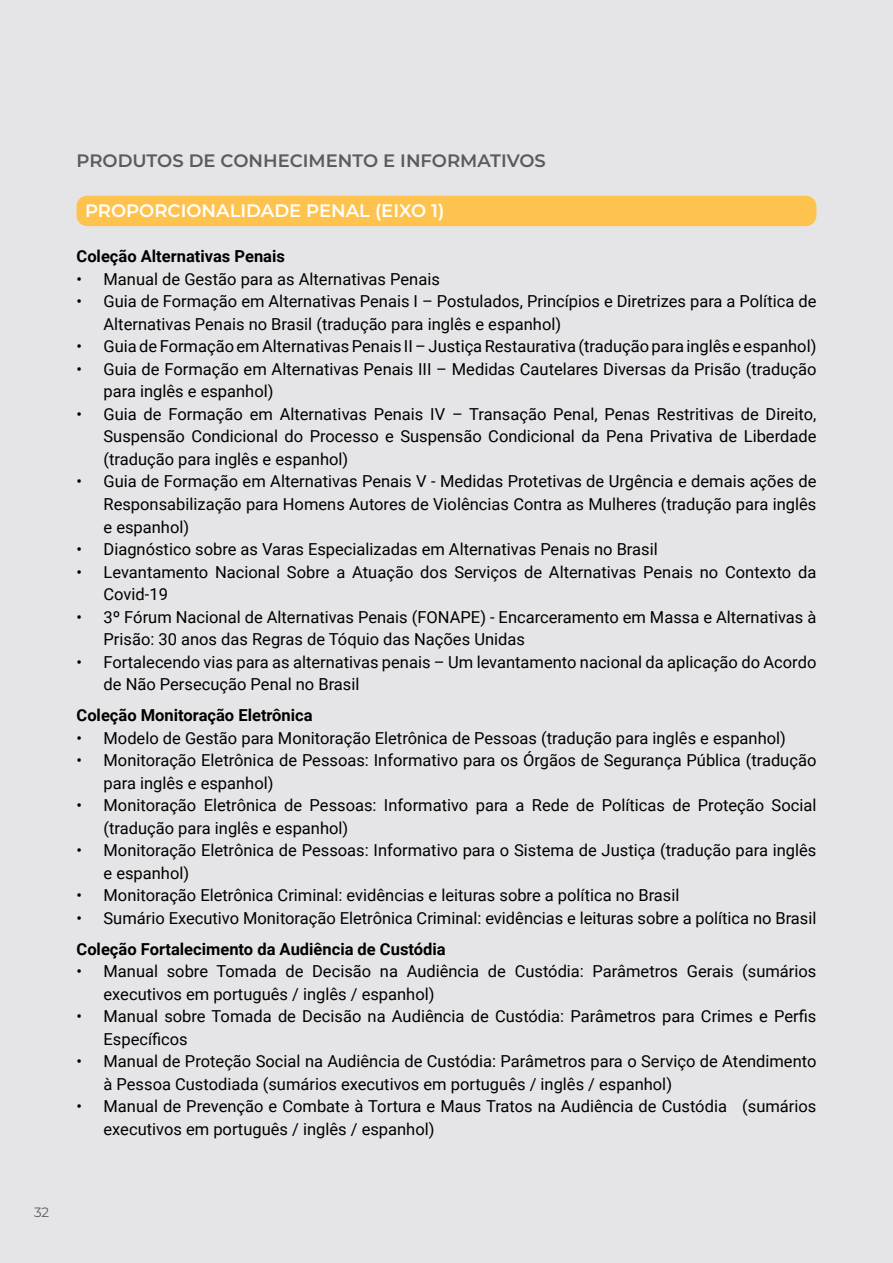
<style>
.page{position:relative;width:893px;height:1263px;background:#e5e5e7}
.page>*{position:absolute;margin:0;border:0;box-sizing:border-box;transform-origin:0 0}
.t1{font:600 18px "Montserrat";color:#585c61}
.t2{font:600 18px "Montserrat";color:#fff}
.t3{font:16.5px/22.5px "Roboto";color:#000}
.t4{font:700 16.5px "Roboto";color:#000}
.t5{font:13.5px "Montserrat";color:#585c61}
</style>
<div class="page">
<div style="left:77px;top:196px;width:739px;height:30px;background:#fec34e;border-radius:11px"></div>
<p class="t5" style="left:34px;top:1203px;width:17px">32</p>
<p class="t1" style="left:77px;top:148px;width:471px">PRODUTOS DE CONHECIMENTO E INFORMATIVOS</p>
<p class="t2" style="left:85px;top:198px;width:361px">PROPORCIONALIDADE PENAL (EIXO 1)</p>
<p class="t4" style="left:77px;top:245px;width:210px">Coleção Alternativas Penais</p>
<p class="t3" style="left:77px;top:267px;width:365px">• Manual de Gestão para as Alternativas Penais</p>
<p class="t3" style="left:104px;top:290px;width:714px;text-indent:-27px">• Guia de Formação em Alternativas Penais I – Postulados, Princípios e Diretrizes para a Política de<br>Alternativas Penais no Brasil (tradução para inglês e espanhol)</p>
<p class="t3" style="left:77px;top:335px;width:741px">• Guia de Formação em Alternativas Penais II – Justiça Restaurativa (tradução para inglês e espanhol)</p>
<p class="t3" style="left:104px;top:357px;width:714px;text-indent:-27px">• Guia de Formação em Alternativas Penais III – Medidas Cautelares Diversas da Prisão (tradução para inglês e espanhol)</p>
<p class="t3" style="left:104px;top:402px;width:714px;text-align:justify;text-indent:-27px">• Guia de Formação em Alternativas Penais IV – Transação Penal, Penas Restritivas de Direito, Suspensão Condicional do Processo e Suspensão Condicional da Pena Privativa de Liberdade (tradução para inglês e espanhol)</p>
<p class="t3" style="left:104px;top:470px;width:714px;text-align:justify;text-indent:-27px">• Guia de Formação em Alternativas Penais V - Medidas Protetivas de Urgência e demais ações de Responsabilização para Homens Autores de Violências Contra as Mulheres (tradução para inglês e espanhol)</p>
<p class="t3" style="left:77px;top:537px;width:583px">• Diagnóstico sobre as Varas Especializadas em Alternativas Penais no Brasil</p>
<p class="t3" style="left:104px;top:560px;width:714px;text-indent:-27px">• Levantamento Nacional Sobre a Atuação dos Serviços de Alternativas Penais no Contexto da<br>Covid-19</p>
<p class="t3" style="left:104px;top:605px;width:714px;text-indent:-27px">• 3º Fórum Nacional de Alternativas Penais (FONAPE) - Encarceramento em Massa e Alternativas à<br>Prisão: 30 anos das Regras de Tóquio das Nações Unidas</p>
<p class="t3" style="left:104px;top:650px;width:714px;text-indent:-27px">• Fortalecendo vias para as alternativas penais – Um levantamento nacional da aplicação do Acordo de Não Persecução Penal no Brasil</p>
<p class="t4" style="left:77px;top:704px;width:238px">Coleção Monitoração Eletrônica</p>
<p class="t3" style="left:77px;top:726px;width:711px">• Modelo de Gestão para Monitoração Eletrônica de Pessoas (tradução para inglês e espanhol)</p>
<p class="t3" style="left:104px;top:748px;width:714px;text-indent:-27px">• Monitoração Eletrônica de Pessoas: Informativo para os Órgãos de Segurança Pública (tradução para inglês e espanhol)</p>
<p class="t3" style="left:104px;top:793px;width:714px;text-indent:-27px">• Monitoração Eletrônica de Pessoas: Informativo para a Rede de Políticas de Proteção Social (tradução para inglês e espanhol)</p>
<p class="t3" style="left:104px;top:838px;width:714px;text-indent:-27px">• Monitoração Eletrônica de Pessoas: Informativo para o Sistema de Justiça (tradução para inglês e espanhol)</p>
<p class="t3" style="left:77px;top:883px;width:604px">• Monitoração Eletrônica Criminal: evidências e leituras sobre a política no Brasil</p>
<p class="t3" style="left:77px;top:906px;width:741px">• Sumário Executivo Monitoração Eletrônica Criminal: evidências e leituras sobre a política no Brasil</p>
<p class="t4" style="left:77px;top:937px;width:371px">Coleção Fortalecimento da Audiência de Custódia</p>
<p class="t3" style="left:104px;top:959px;width:714px;text-indent:-27px">• Manual sobre Tomada de Decisão na Audiência de Custódia: Parâmetros Gerais (sumários executivos em português / inglês / espanhol)</p>
<p class="t3" style="left:104px;top:1004px;width:714px;text-indent:-27px">• Manual sobre Tomada de Decisão na Audiência de Custódia: Parâmetros para Crimes e Perfis<br>Específicos</p>
<p class="t3" style="left:104px;top:1049px;width:714px;text-indent:-27px">• Manual de Proteção Social na Audiência de Custódia: Parâmetros para o Serviço de Atendimento à Pessoa Custodiada (sumários executivos em português / inglês / espanhol)</p>
<p class="t3" style="left:104px;top:1094px;width:714px;text-indent:-27px">• Manual de Prevenção e Combate à Tortura e Maus Tratos na Audiência de Custódia (sumários executivos em português / inglês / espanhol)</p>
</div>
